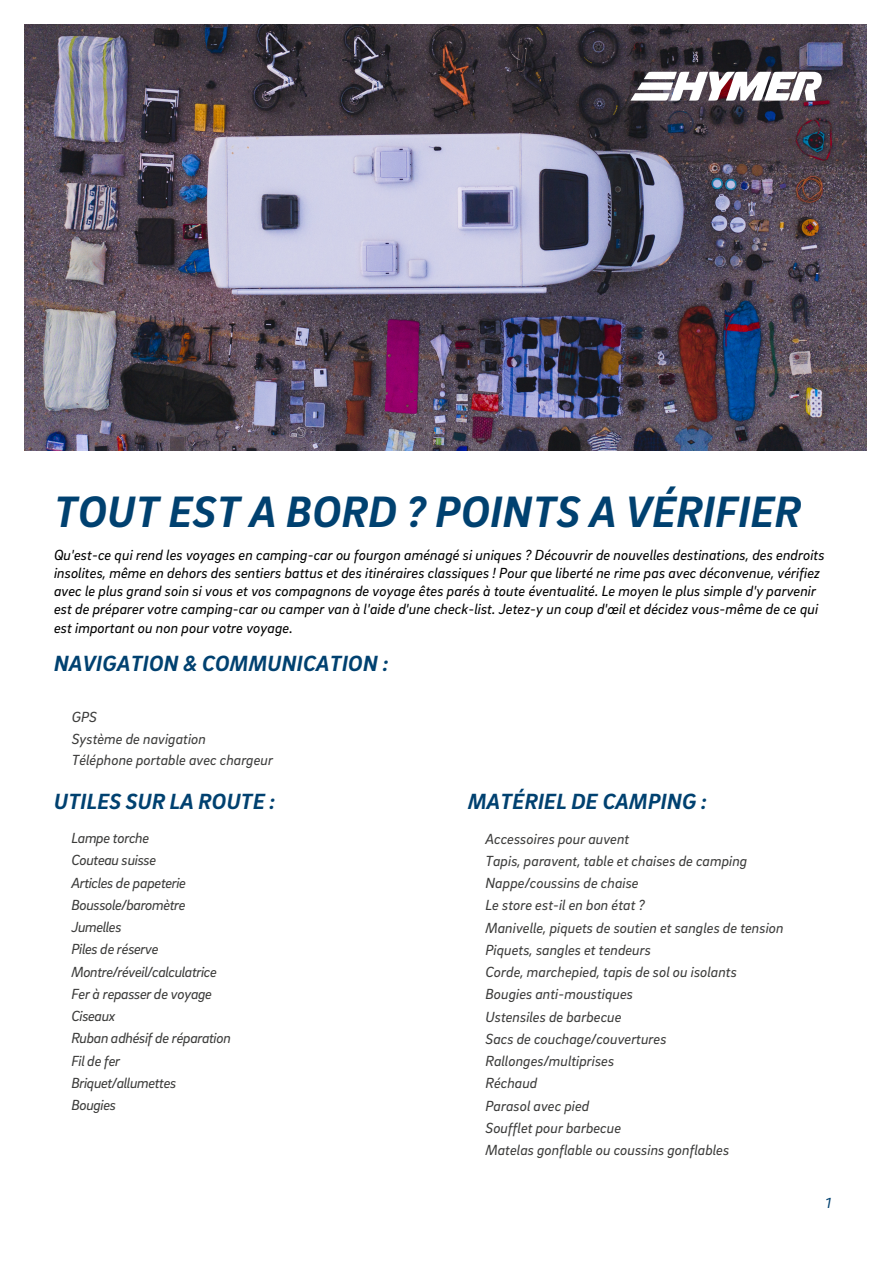
<style>
.page{position:relative;width:893px;height:1263px;background:#fff}
.page>*{position:absolute;margin:0;border:0;box-sizing:border-box;transform-origin:0 0}
.t1{font:italic 700 45px "Brix Sans";letter-spacing:.005em;color:#004170}
.t2{font:italic 700 22.5px "Brix Sans";letter-spacing:.01em;color:#004170}
.t3{font:italic 15px/18px "Brix Sans";color:#000}
.t4{font:italic 15px/22.2px "Brix Sans";color:#3c3c3b}
.t5{font:italic 15px/22.2px "Brix Sans";letter-spacing:-.025em;color:#3c3c3b}
.t6{font:italic 15px "Brix Sans";color:#004170}
</style>
<div class="page">
<img style="left:25px;top:24px;width:841px;height:427px">
<svg style="left:630px;top:72px;width:193px;height:29px"></svg>
<h1 class="t1" style="left:54px;top:483px;width:748px">TOUT EST A BORD ? POINTS A VÉRIFIER</h1>
<p class="t3" style="left:54px;top:545px;width:772px">Qu'est-ce qui rend les voyages en camping-car ou fourgon aménagé si uniques ? Découvrir de nouvelles destinations, des endroits insolites, même en dehors des sentiers battus et des itinéraires classiques ! Pour que liberté ne rime pas avec déconvenue, vérifiez avec le plus grand soin si vous et vos compagnons de voyage êtes parés à toute éventualité. Le moyen le plus simple d'y parvenir est de préparer votre camping-car ou camper van à l'aide d'une check-list. Jetez-y un coup d'œil et décidez vous-même de ce qui</p>
<p class="t3" style="left:54px;top:618px;width:240px">est important ou non pour votre voyage.</p>
<h2 class="t2" style="left:54px;top:648px;width:336px">NAVIGATION &amp; COMMUNICATION :</h2>
<p class="t4" style="left:72px;top:706px;width:203px;line-height:21.6px">GPS<br>Système de navigation<br>Téléphone portable avec chargeur</p>
<h2 class="t2" style="left:54px;top:786px;width:223px">UTILES SUR LA ROUTE :</h2>
<p class="t5" style="left:71px;top:826px;width:161px">Lampe torche<br>Couteau suisse<br>Articles de papeterie<br>Boussole/baromètre<br>Jumelles<br>Piles de réserve<br>Montre/réveil/calculatrice<br>Fer à repasser de voyage<br>Ciseaux<br>Ruban adhésif de réparation<br>Fil de fer<br>Briquet/allumettes<br>Bougies</p>
<h2 class="t2" style="left:468px;top:787px;width:240px">MATÉRIEL DE CAMPING :</h2>
<p class="t4" style="left:485px;top:827px;width:300px">Accessoires pour auvent<br>Tapis, paravent, table et chaises de camping<br>Nappe/coussins de chaise<br>Le store est-il en bon état ?<br>Manivelle, piquets de soutien et sangles de tension<br>Piquets, sangles et tendeurs<br>Corde, marchepied, tapis de sol ou isolants<br>Bougies anti-moustiques<br>Ustensiles de barbecue<br>Sacs de couchage/couvertures<br>Rallonges/multiprises<br>Réchaud<br>Parasol avec pied<br>Soufflet pour barbecue<br>Matelas gonflable ou coussins gonflables</p>
<p class="t6" style="left:825px;top:1193px;width:7px">1</p>
</div>
